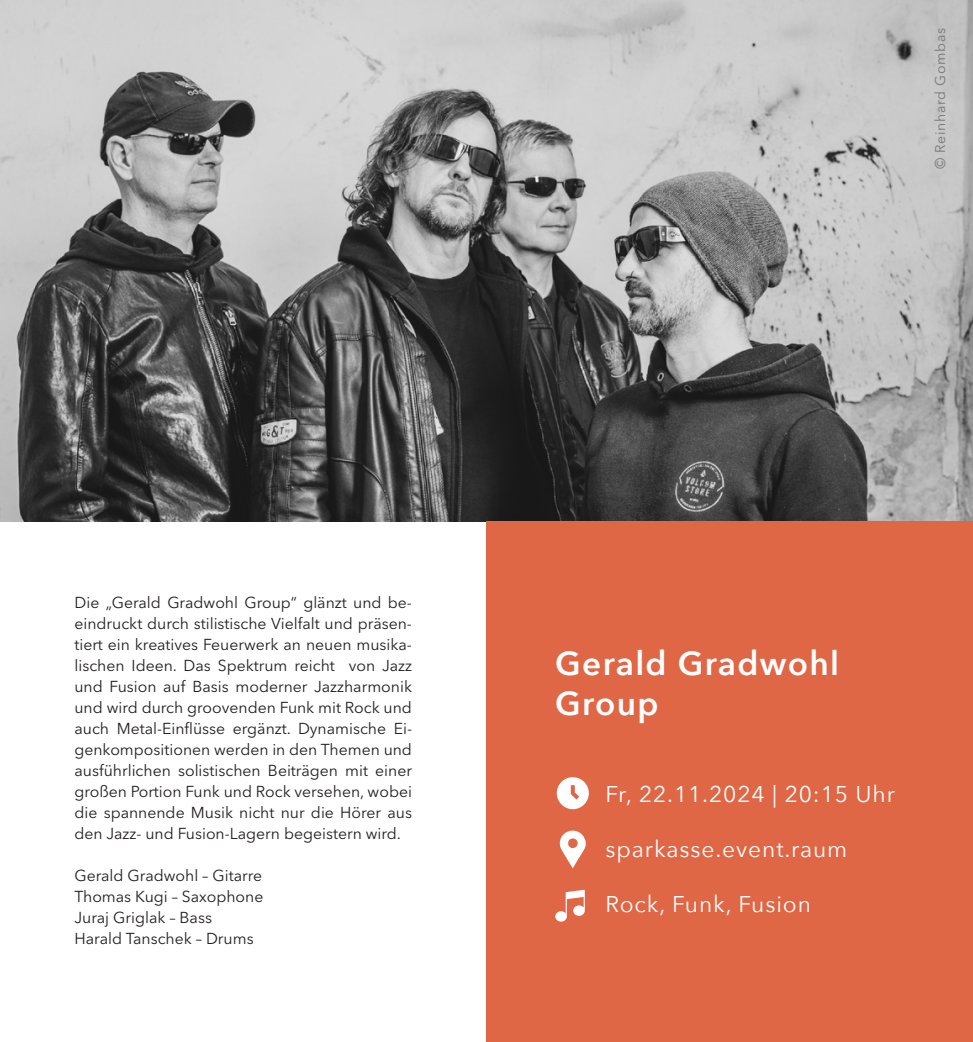
<style>
.page{position:relative;width:973px;height:1042px;background:#fff}
.page>*{position:absolute;margin:0;border:0;box-sizing:border-box;transform-origin:0 0}
.t1{font:600 33.25px/39.9px "Avenir Next";letter-spacing:.04em;color:#fff}
.t2{font:22.75px "Avenir Next";letter-spacing:.04em;color:#fff}
.t3{font:15.75px/21px "Avenir Next LT Pro";color:#231f20;text-align:justify}
.t4{font:14px "Avenir Next LT Pro";letter-spacing:.05em;color:#76787b}
</style>
<div class="page">
<img style="left:0;top:0;width:972px;height:522px">
<div style="left:486px;top:521px;width:486px;height:521px;background:#e06746"></div>
<svg style="left:559px;top:830px;width:26px;height:38px"></svg>
<svg style="left:555px;top:890px;width:29px;height:31px"></svg>
<svg style="left:556px;top:777px;width:32px;height:32px"></svg>
<p class="t4" style="left:931px;top:169px;width:143px;rotate:-90deg">© Reinhard Gombas</p>
<p class="t3" style="left:74px;top:592px;width:339px">Die „Gerald Gradwohl Group“ glänzt und be&shy;eindruckt durch stilistische Vielfalt und präsen&shy;tiert ein kreatives Feuerwerk an neuen musika&shy;lischen Ideen. Das Spektrum reicht von Jazz und Fusion auf Basis moderner Jazzharmonik und wird durch groovenden Funk mit Rock und auch Metal-Einflüsse ergänzt. Dynamische Ei&shy;genkompositionen werden in den Themen und ausführlichen solistischen Beiträgen mit einer großen Portion Funk und Rock versehen, wobei die spannende Musik nicht nur die Hörer aus den Jazz- und Fusion-Lagern begeistern wird.</p>
<p class="t3" style="left:74px;top:865px;width:190px;text-align:left">Gerald Gradwohl – Gitarre<br>Thomas Kugi – Saxophone<br>Juraj Griglak – Bass<br>Harald Tanschek – Drums</p>
<h1 class="t1" style="left:555px;top:642px;width:285px">Gerald Gradwohl<br>Group</h1>
<h2 class="t2" style="left:605px;top:775px;width:291px">Fr, 22.11.2024 | 20:15 Uhr</h2>
<h2 class="t2" style="left:605px;top:830px;width:243px">sparkasse.event.raum</h2>
<h2 class="t2" style="left:605px;top:884px;width:207px">Rock, Funk, Fusion</h2>
</div>
